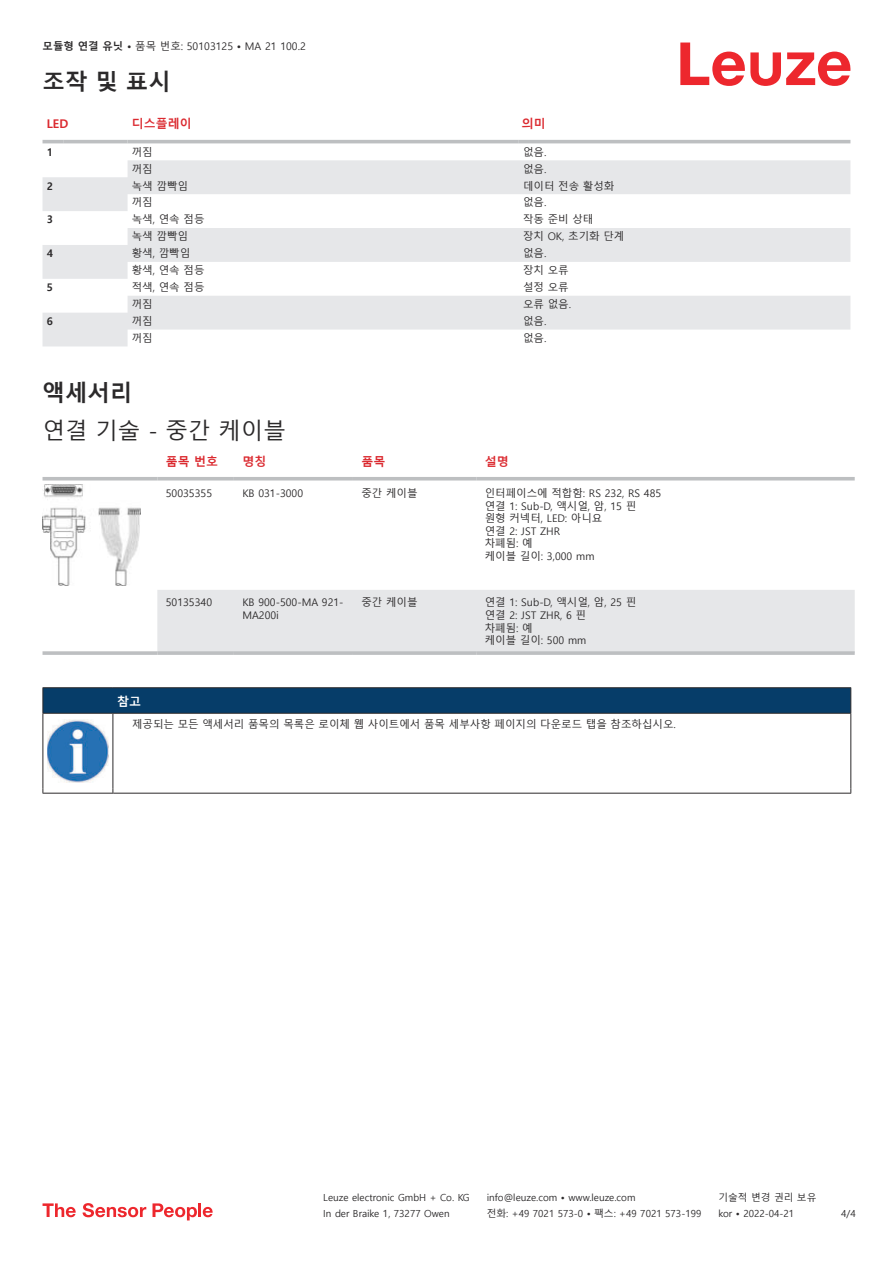
<style>
.page{position:relative;width:893px;height:1263px;background:#fff}
.page>*{position:absolute;margin:0;border:0;box-sizing:border-box;transform-origin:0 0}
.t1{font:22.5px "Malgun Gothic";color:#2b292a}
.t2{font:700 22.5px "Malgun Gothic";color:#2b292a}
.t3{font:700 12px "Malgun Gothic";color:#db2a30}
.t4{font:700 12px "Malgun Gothic";color:#fff}
.t5{font:10.5px/12.6px "Malgun Gothic";color:#2b292a}
.t6{font:700 10.5px "Malgun Gothic";color:#2b292a}
.t7{font:9.75px "Malgun Gothic";color:#2b292a}
.s1{font-weight:700}
</style>
<div class="page">
<svg style="left:680px;top:43px;width:170px;height:43px"></svg>
<svg style="left:43px;top:143px;width:807px;height:1px"></svg>
<svg style="left:43px;top:160px;width:807px;height:186px;fill:#e6e7e9"></svg>
<hr style="left:43px;top:140px;width:21px;height:3px;background:#bdbfc1">
<hr style="left:64px;top:140px;width:64px;height:3px;background:#bdbfc1">
<hr style="left:128px;top:140px;width:391px;height:3px;background:#bdbfc1">
<hr style="left:519px;top:140px;width:331px;height:3px;background:#bdbfc1">
<svg style="left:43px;top:480px;width:812px;height:35px"></svg>
<div style="left:157px;top:590px;width:698px;height:61px;background:#e6e7e9"></div>
<hr style="left:43px;top:477px;width:114px;height:3px;background:#bdbfc1">
<hr style="left:157px;top:477px;width:77px;height:3px;background:#bdbfc1">
<hr style="left:234px;top:477px;width:119px;height:3px;background:#bdbfc1">
<hr style="left:353px;top:477px;width:123px;height:3px;background:#bdbfc1">
<hr style="left:476px;top:477px;width:379px;height:3px;background:#bdbfc1">
<svg style="left:43px;top:651px;width:114px;height:4px"></svg>
<hr style="left:157px;top:651px;width:77px;height:4px;background:#c4c6c8">
<hr style="left:234px;top:651px;width:119px;height:4px;background:#bdbfc1">
<hr style="left:353px;top:651px;width:123px;height:4px;background:#bdbfc1">
<hr style="left:476px;top:651px;width:379px;height:4px;background:#c4c6c8">
<img style="left:43px;top:485px;width:97px;height:101px">
<svg style="left:44px;top:714px;width:806px;height:79px"></svg>
<hr style="left:43px;top:687px;width:70px;height:1px;background:#2b292a">
<hr style="left:43px;top:713px;width:70px;height:1px;background:#2b292a">
<hr style="left:113px;top:687px;width:738px;height:1px;background:#2b292a">
<svg style="left:43px;top:688px;width:808px;height:25px;background:#063c67"></svg>
<hr style="left:113px;top:713px;width:738px;height:1px;background:#2b292a">
<hr style="left:43px;top:714px;width:1px;height:75px;background:#2b292a">
<hr style="left:113px;top:714px;width:1px;height:75px;background:#2b292a">
<hr style="left:850px;top:714px;width:1px;height:75px;background:#2b292a">
<hr style="left:43px;top:793px;width:70px;height:1px;background:#2b292a">
<hr style="left:113px;top:793px;width:738px;height:1px;background:#2b292a">
<img style="left:47px;top:720px;width:61px;height:62px">
<div style="left:115px;top:714px;width:734px;height:20px;background:#fff"></div>
<svg style="left:43px;top:1203px;width:33px;height:14px"></svg>
<svg style="left:83px;top:1203px;width:63px;height:14px"></svg>
<svg style="left:153px;top:1203px;width:44px;height:17px"></svg>
<hr style="left:198px;top:1203px;width:3px;height:14px;background:#ed272d">
<svg style="left:203px;top:1207px;width:10px;height:10px"></svg>
<p class="t5" style="left:43px;top:40px;width:265px"><span class="s1">모듈형 연결 유닛 •</span> 품목 번호: 50103125 <span class="s1">•</span> MA 21 100.2</p>
<h1 class="t2" style="left:43px;top:69px;width:130px">조작 및 표시</h1>
<p class="t3" style="left:47px;top:117px;width:23px">LED</p>
<p class="t3" style="left:132px;top:116px;width:61px">디스플레이</p>
<p class="t3" style="left:522px;top:116px;width:25px">의미</p>
<p class="t6" style="left:47px;top:146px;width:8px">1</p>
<p class="t5" style="left:132px;top:146px;width:22px">꺼짐</p>
<p class="t5" style="left:523px;top:146px;width:25px">없음.</p>
<p class="t5" style="left:132px;top:163px;width:22px">꺼짐</p>
<p class="t5" style="left:523px;top:163px;width:25px">없음.</p>
<p class="t6" style="left:47px;top:179px;width:8px">2</p>
<p class="t5" style="left:132px;top:180px;width:58px">녹색 깜빡임</p>
<p class="t5" style="left:523px;top:180px;width:93px">데이터 전송 활성화</p>
<p class="t5" style="left:132px;top:197px;width:22px">꺼짐</p>
<p class="t5" style="left:523px;top:197px;width:25px">없음.</p>
<p class="t6" style="left:47px;top:213px;width:8px">3</p>
<p class="t5" style="left:132px;top:213px;width:74px">녹색, 연속 점등</p>
<p class="t5" style="left:523px;top:213px;width:72px">작동 준비 상태</p>
<p class="t5" style="left:132px;top:230px;width:58px">녹색 깜빡임</p>
<p class="t5" style="left:523px;top:230px;width:103px">장치 OK, 초기화 단계</p>
<p class="t6" style="left:47px;top:247px;width:8px">4</p>
<p class="t5" style="left:132px;top:247px;width:60px">황색, 깜빡임</p>
<p class="t5" style="left:523px;top:247px;width:25px">없음.</p>
<p class="t5" style="left:132px;top:264px;width:74px">황색, 연속 점등</p>
<p class="t5" style="left:523px;top:264px;width:47px">장치 오류</p>
<p class="t6" style="left:47px;top:281px;width:8px">5</p>
<p class="t5" style="left:132px;top:281px;width:74px">적색, 연속 점등</p>
<p class="t5" style="left:523px;top:281px;width:47px">설정 오류</p>
<p class="t5" style="left:132px;top:298px;width:22px">꺼짐</p>
<p class="t5" style="left:523px;top:298px;width:49px">오류 없음.</p>
<p class="t6" style="left:47px;top:315px;width:8px">6</p>
<p class="t5" style="left:132px;top:315px;width:22px">꺼짐</p>
<p class="t5" style="left:523px;top:315px;width:25px">없음.</p>
<p class="t5" style="left:132px;top:332px;width:22px">꺼짐</p>
<p class="t5" style="left:523px;top:332px;width:25px">없음.</p>
<h1 class="t2" style="left:43px;top:379px;width:91px">액세서리</h1>
<h1 class="t1" style="left:43px;top:418px;width:245px">연결 기술 - 중간 케이블</h1>
<p class="t3" style="left:166px;top:455px;width:54px">품목 번호</p>
<p class="t3" style="left:242px;top:455px;width:25px">명칭</p>
<p class="t3" style="left:361px;top:455px;width:25px">품목</p>
<p class="t3" style="left:485px;top:455px;width:25px">설명</p>
<p class="t5" style="left:166px;top:487px;width:48px">50035355</p>
<p class="t5" style="left:242px;top:487px;width:62px">KB 031-3000</p>
<p class="t5" style="left:361px;top:487px;width:58px">중간 케이블</p>
<p class="t5" style="left:485px;top:487px;width:178px">인터페이스에 적합함: RS 232, RS 485 연결 1: Sub-D, 액시얼, 암, 15 핀<br>원형 커넥터, LED: 아니요<br>연결 2: JST ZHR<br>차폐됨: 예<br>케이블 길이: 3,000 mm</p>
<p class="t5" style="left:166px;top:596px;width:48px">50135340</p>
<p class="t5" style="left:242px;top:596px;width:103px">KB 900-500-MA 921-<br>MA200i</p>
<p class="t5" style="left:361px;top:596px;width:58px">중간 케이블</p>
<p class="t5" style="left:485px;top:596px;width:153px">연결 1: Sub-D, 액시얼, 암, 25 핀 연결 2: JST ZHR, 6 핀<br>차폐됨: 예<br>케이블 길이: 500 mm</p>
<p class="t4" style="left:117px;top:694px;width:25px">참고</p>
<p class="t5" style="left:132px;top:718px;width:545px">제공되는 모든 액세서리 품목의 목록은 로이체 웹 사이트에서 품목 세부사항 페이지의 다운로드 탭을 참조하십시오.</p>
<p class="t7" style="left:323px;top:1192px;width:148px">Leuze electronic GmbH + Co. KG</p>
<p class="t7" style="left:487px;top:1192px;width:150px">info@leuze.com • www.leuze.com</p>
<p class="t7" style="left:718px;top:1192px;width:100px">기술적 변경 권리 보유</p>
<p class="t7" style="left:323px;top:1208px;width:128px">In der Braike 1, 73277 Owen</p>
<p class="t7" style="left:487px;top:1208px;width:216px">전화: +49 7021 573-0 • 팩스: +49 7021 573-199</p>
<p class="t7" style="left:718px;top:1208px;width:77px">kor • 2022-04-21</p>
<p class="t7" style="left:841px;top:1208px;width:16px">4 /4</p>
</div>
